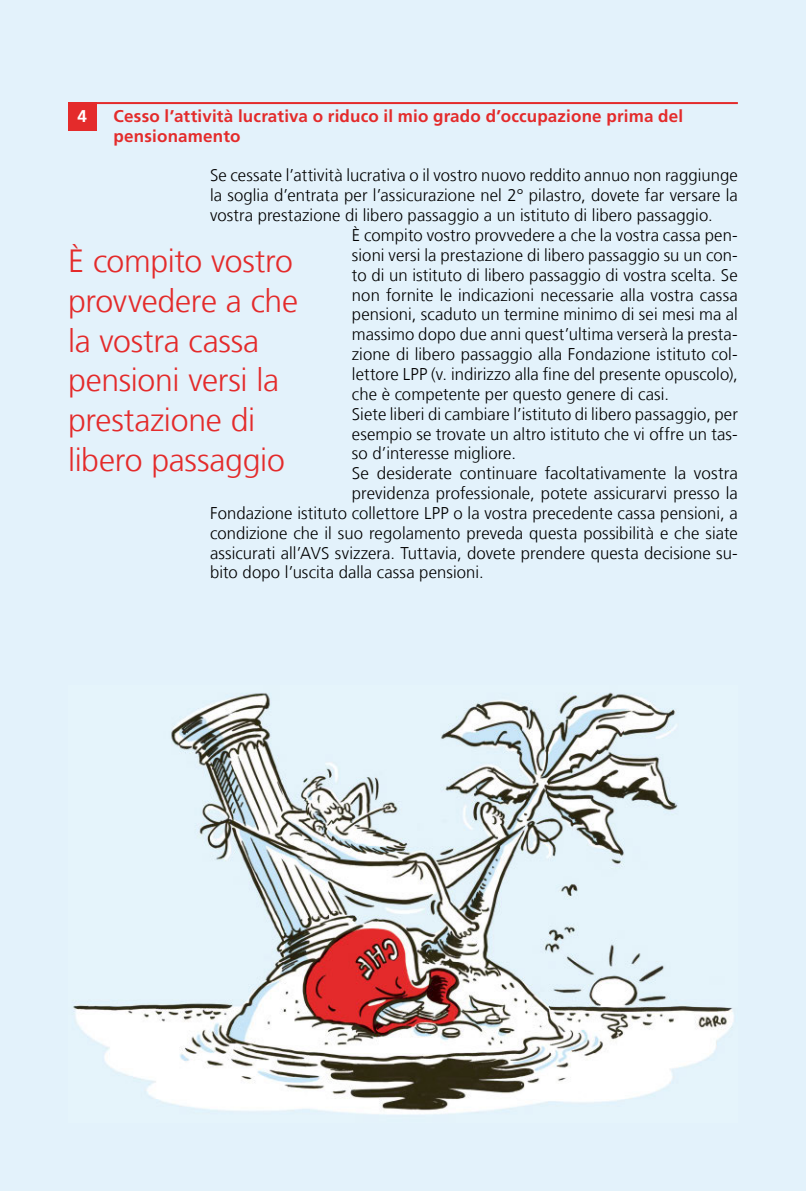
<style>
.page{position:relative;width:806px;height:1191px;background:#fff}
.page>*{position:absolute;margin:0;border:0;box-sizing:border-box;transform-origin:0 0}
.t1{font:300 32px/39.6px "Frutiger LT Com";letter-spacing:-.01em;color:#e42b2b}
.t2{font:300 17px "Frutiger LT Com";letter-spacing:.005em;color:#000}
.t3{font:700 17px/19.8px "Frutiger LT Com";letter-spacing:.01em;color:#e42b2b}
.t4{font:700 17px "Frutiger LT Com";color:#fff}
</style>
<div class="page">
<div style="left:0;top:0;width:805px;height:1191px;background:#e3f2fb"></div>
<div style="left:68px;top:102px;width:28px;height:28px;background:#e42b2b"></div>
<hr style="left:68px;top:102px;width:669px;height:2px;background:#e42b2b">
<img style="left:73px;top:692px;width:661px;height:423px">
<p class="t3" style="left:113px;top:106px;width:571px">Cesso l’attività lucrativa o riduco il mio grado d’occupazione prima del pensionamento</p>
<p class="t2" style="left:210px;top:166px;width:529px">Se cessate l’attività lucrativa o il vostro nuovo reddito annuo non raggiunge</p>
<p class="t2" style="left:210px;top:185px;width:529px">la soglia d’entrata per l’assicurazione nel 2° pilastro, dovete far versare la</p>
<p class="t2" style="left:210px;top:205px;width:504px">vostra prestazione di libero passaggio a un istituto di libero passaggio.</p>
<p class="t2" style="left:351px;top:225px;width:387px">È compito vostro provvedere a che la vostra cassa pen-</p>
<p class="t2" style="left:351px;top:245px;width:387px">sioni versi la prestazione di libero passaggio su un con-</p>
<p class="t2" style="left:351px;top:265px;width:387px">to di un istituto di libero passaggio di vostra scelta. Se</p>
<p class="t2" style="left:351px;top:285px;width:387px">non fornite le indicazioni necessarie alla vostra cassa</p>
<p class="t2" style="left:351px;top:305px;width:387px">pensioni, scaduto un termine minimo di sei mesi ma al</p>
<p class="t2" style="left:351px;top:324px;width:387px">massimo dopo due anni quest’ultima verserà la presta-</p>
<p class="t2" style="left:351px;top:344px;width:387px">zione di libero passaggio alla Fondazione istituto col-</p>
<p class="t2" style="left:351px;top:364px;width:387px">lettore LPP (v. indirizzo alla fine del presente opuscolo),</p>
<p class="t2" style="left:351px;top:384px;width:318px">che è competente per questo genere di casi.</p>
<p class="t2" style="left:351px;top:404px;width:387px">Siete liberi di cambiare l’istituto di libero passaggio, per</p>
<p class="t2" style="left:351px;top:424px;width:387px">esempio se trovate un altro istituto che vi offre un tas-</p>
<p class="t2" style="left:351px;top:443px;width:165px">so d’interesse migliore.</p>
<p class="t2" style="left:351px;top:463px;width:387px">Se desiderate continuare facoltativamente la vostra</p>
<p class="t2" style="left:351px;top:483px;width:387px">previdenza professionale, potete assicurarvi presso la</p>
<p class="t2" style="left:210px;top:503px;width:529px">Fondazione istituto collettore LPP o la vostra precedente cassa pensioni, a</p>
<p class="t2" style="left:210px;top:523px;width:529px">condizione che il suo regolamento preveda questa possibilità e che siate</p>
<p class="t2" style="left:210px;top:543px;width:529px">assicurati all’AVS svizzera. Tuttavia, dovete prendere questa decisione su-</p>
<p class="t2" style="left:210px;top:563px;width:275px">bito dopo l’uscita dalla cassa pensioni.</p>
<p class="t4" style="left:77px;top:106px;width:11px">4</p>
<h1 class="t1" style="left:68px;top:241px;width:231px">È compito vostro provvedere a che la vostra cassa pensioni versi la prestazione di libero passaggio</h1>
</div>
